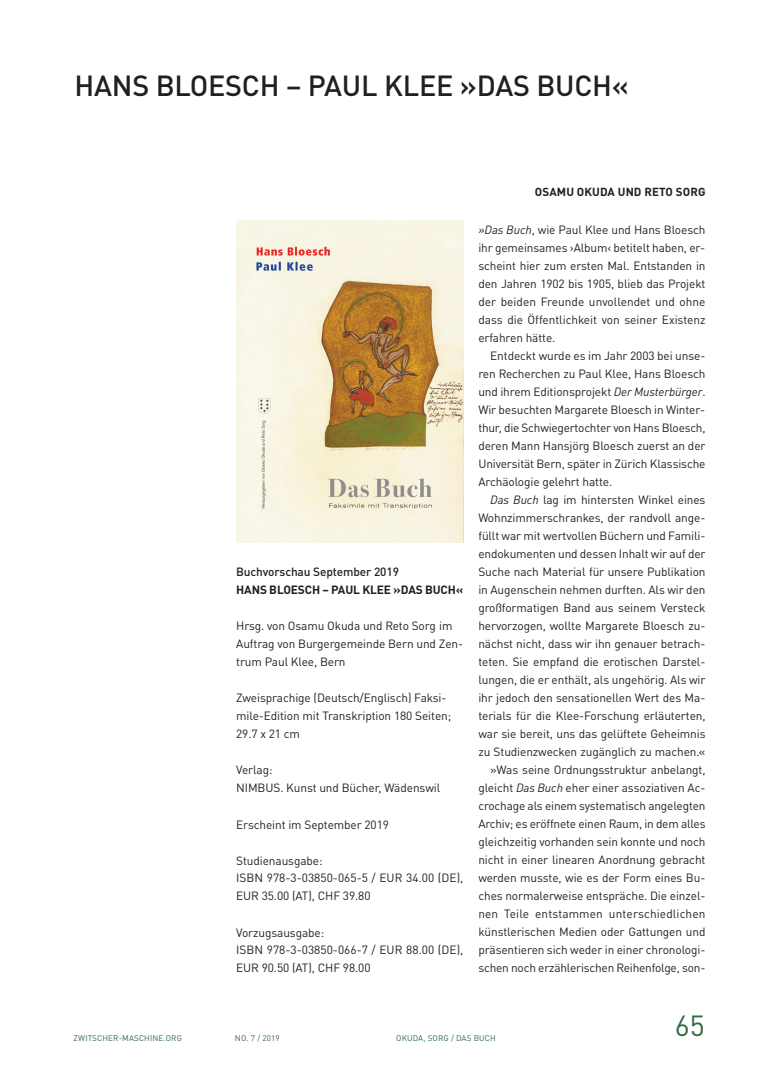
<style>
.page{position:relative;width:780px;height:1088px;background:#fff}
.page>*{position:absolute;margin:0;border:0;box-sizing:border-box;transform-origin:0 0}
.t1{font:500 28.75px "DINOT";letter-spacing:-.01em;color:#231f20}
.t2{font:28.75px "DINOT";color:#316b3f}
.t3{font:11.88px/18px "DINOT";letter-spacing:-.01em;color:#231f20}
.t4{font:700 11.88px "DINOT";letter-spacing:-.01em;color:#231f20}
.t5{font:500 11.88px "DINOT";letter-spacing:-.01em;color:#231f20}
.t6{font:700 11.5px "DINOT";letter-spacing:.005em;color:#231f20}
.t7{font:8.12px "DINOT";letter-spacing:.015em;color:#316b3f}
.s1{font-style:italic}
</style>
<div class="page">
<img style="left:236px;top:220px;width:227px;height:323px">
<p class="t1" style="left:74px;top:76px;width:556px">HANS BLOESCH – PAUL KLEE »DAS BUCH«</p>
<p class="t5" style="left:236px;top:568px;width:164px">Buchvorschau September 2019</p>
<p class="t4" style="left:236px;top:583px;width:229px">HANS BLOESCH – PAUL KLEE »DAS BUCH«</p>
<p class="t3" style="left:236px;top:618px;width:228px">Hrsg. von Osamu Okuda und Reto Sorg im<br>Auftrag von Burgergemeinde Bern und Zen&shy;trum Paul Klee, Bern</p>
<p class="t3" style="left:236px;top:690px;width:216px">Zweisprachige (Deutsch/Englisch) Faksi&shy;mile-Edition mit Transkription 180 Seiten;<br>29.7 x 21 cm</p>
<p class="t3" style="left:236px;top:762px;width:38px">Verlag:</p>
<p class="t3" style="left:236px;top:780px;width:205px">NIMBUS. Kunst und Bücher, Wädenswil</p>
<p class="t3" style="left:236px;top:816px;width:154px">Erscheint im September 2019</p>
<p class="t3" style="left:236px;top:852px;width:88px">Studienausgabe:</p>
<p class="t3" style="left:236px;top:870px;width:229px">ISBN 978-3-03850-065-5 / EUR 34.00 (DE),<br>EUR 35.00 (AT), CHF 39.80</p>
<p class="t3" style="left:236px;top:924px;width:90px">Vorzugsausgabe:</p>
<p class="t3" style="left:236px;top:942px;width:229px">ISBN 978-3-03850-066-7 / EUR 88.00 (DE),<br>EUR 90.50 (AT), CHF 98.00</p>
<p class="t6" style="left:535px;top:185px;width:172px">OSAMU OKUDA UND RETO SORG</p>
<p class="t3" style="left:478px;top:222px;width:229px;text-align:justify"><span class="s1">»Das Buch</span>, wie Paul Klee und Hans Bloesch ihr gemeinsames ›Album‹ betitelt haben, er&shy;scheint hier zum ersten Mal. Entstanden in den Jahren 1902 bis 1905, blieb das Projekt der beiden Freunde unvollendet und ohne dass die Öffentlichkeit von seiner Existenz erfahren hätte.</p>
<p class="t3" style="left:478px;top:348px;width:229px;text-align:justify;text-indent:12px">Entdeckt wurde es im Jahr 2003 bei unse&shy;ren Recherchen zu Paul Klee, Hans Bloesch und ihrem Editionsprojekt <span class="s1">Der Musterbürger</span>.<br>Wir besuchten Margarete Bloesch in Winter&shy;thur, die Schwiegertochter von Hans Bloesch, deren Mann Hansjörg Bloesch zuerst an der Universität Bern, später in Zürich Klassische Archäologie gelehrt hatte.</p>
<p class="t3" style="left:478px;top:492px;width:229px;text-align:justify;text-indent:12px"><span class="s1">Das Buch</span> lag im hintersten Winkel eines Wohnzimmerschrankes, der randvoll ange&shy;füllt war mit wertvollen Büchern und Famili&shy;endokumenten und dessen Inhalt wir auf der Suche nach Material für unsere Publikation in Augenschein nehmen durften. Als wir den großformatigen Band aus seinem Versteck hervorzogen, wollte Margarete Bloesch zu&shy;nächst nicht, dass wir ihn genauer betrach&shy;teten. Sie empfand die erotischen Darstel&shy;lungen, die er enthält, als ungehörig. Als wir ihr jedoch den sensationellen Wert des Ma&shy;terials für die Klee-Forschung erläuterten, war sie bereit, uns das gelüftete Geheimnis zu Studienzwecken zugänglich zu machen.«</p>
<p class="t3" style="left:478px;top:762px;width:229px;text-align:justify;text-indent:12px">»Was seine Ordnungsstruktur anbelangt, gleicht <span class="s1">Das Buch</span> eher einer assoziativen Ac&shy;crochage als einem systematisch angelegten Archiv; es eröffnete einen Raum, in dem alles gleichzeitig vorhanden sein konnte und noch nicht in einer linearen Anordnung gebracht werden musste, wie es der Form eines Bu&shy;ches normalerweise entspräche. Die einzel&shy;nen Teile entstammen unterschiedlichen künstlerischen Medien oder Gattungen und präsentieren sich weder in einer chronologi&shy;schen noch erzählerischen Reihenfolge, son-</p>
<p class="t7" style="left:74px;top:1035px;width:110px">ZWITSCHER-MASCHINE.ORG</p>
<p class="t7" style="left:235px;top:1035px;width:46px">NO. 7 / 2019</p>
<p class="t7" style="left:396px;top:1035px;width:101px">OKUDA, SORG / DAS BUCH</p>
<p class="t2" style="left:674px;top:1016px;width:32px">65</p>
</div>
